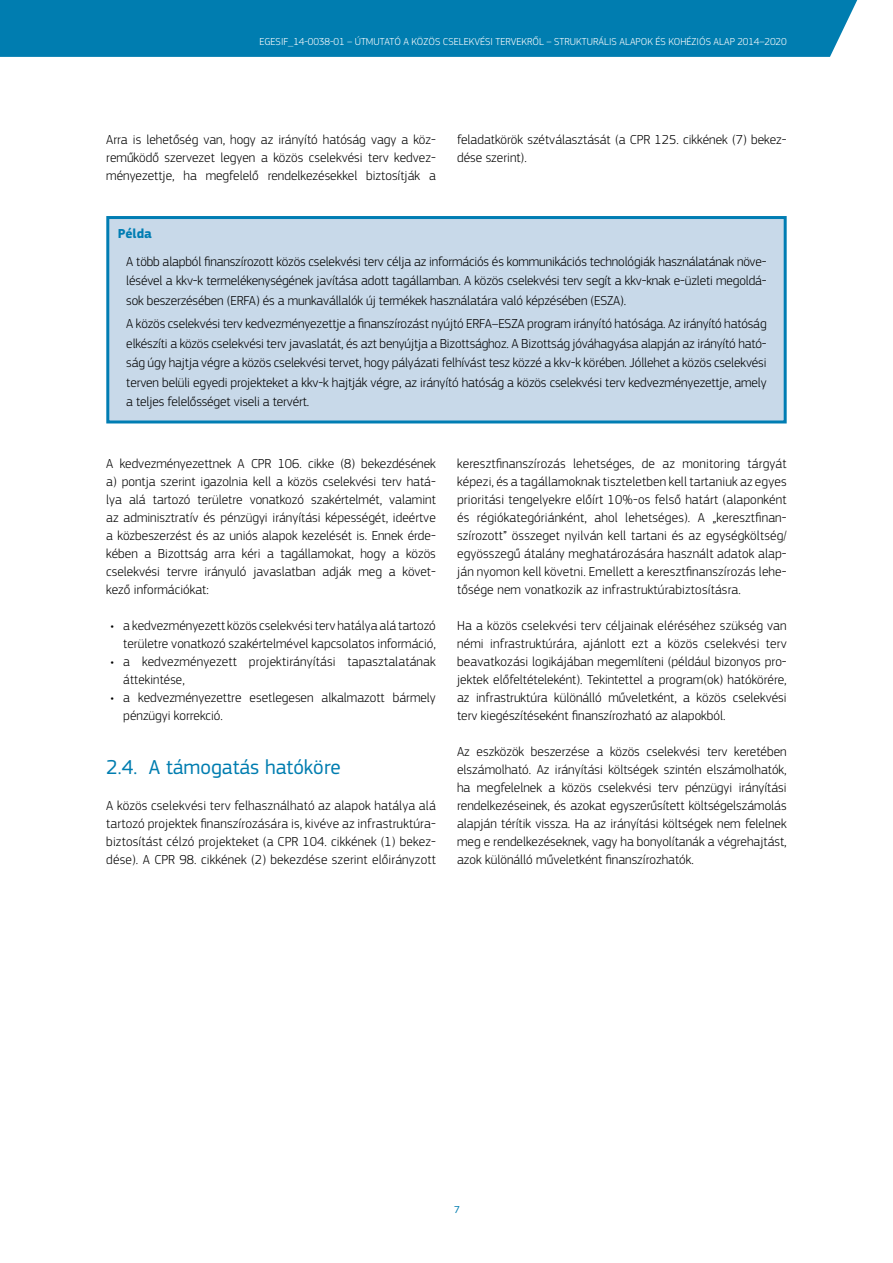
<style>
.page{position:relative;width:893px;height:1263px;background:#fff}
.page>*{position:absolute;margin:0;border:0;box-sizing:border-box;transform-origin:0 0}
.t1{font:21px "EC Square Sans Pro";color:#007db0}
.Body{font:300 13.5px/18px "EC Square Sans Pro";color:#000;text-align:justify}
.Title_table{font:700 13.5px "EC Square Sans Pro";color:#007db3}
.t2{font:300 10.5px "EC Square Sans Pro";letter-spacing:.005em;color:#fff}
.t3{font:10.5px "EC Square Sans Pro";color:#007db0}
</style>
<div class="page">
<div style="left:1px;top:0;width:857px;height:57px;background:#007db0"></div>
<hr style="left:0;top:0;width:1px;height:57px;background:#007db0">
<div style="left:108px;top:218px;width:677px;height:204px;background:#c8d9e9"></div>
<div style="left:106px;top:216px;width:681px;height:207px;border:3px solid #007db3"></div>
<p class="t2" style="left:259px;top:35px;width:529px">EGESIF_14-0038-01 – ÚTMUTATÓ A KÖZÖS CSELEKVÉSI TERVEKRŐL – STRUKTURÁLIS ALAPOK ÉS KOHÉZIÓS ALAP 2014–2020</p>
<p class="Body" style="left:106px;top:130px;width:331px">Arra is lehetőség van, hogy az irányító hatóság vagy a köz&shy;reműködő szervezet legyen a közös cselekvési terv kedvez&shy;ményezettje, ha megfelelő rendelkezésekkel biztosítják a</p>
<p class="Body" style="left:457px;top:130px;width:331px">feladatkörök szétválasztását (a CPR 125. cikkének (7) bekez&shy;dése szerint).</p>
<h5 class="Title_table" style="left:118px;top:225px;width:36px">Példa</h5>
<p class="Body" style="left:126px;top:251px;width:642px;line-height:19.5px">A több alapból finanszírozott közös cselekvési terv célja az információs és kommunikációs technológiák használatának növe&shy;lésével a kkv-k termelékenységének javítása adott tagállamban. A közös cselekvési terv segít a kkv-knak e-üzleti megoldá&shy;sok beszerzésében (ERFA) és a munkavállalók új termékek használatára való képzésében (ESZA).</p>
<p class="Body" style="left:126px;top:314px;width:642px;line-height:19.5px">A közös cselekvési terv kedvezményezettje a finanszírozást nyújtó ERFA–ESZA program irányító hatósága. Az irányító hatóság elkészíti a közös cselekvési terv javaslatát, és azt benyújtja a Bizottsághoz. A Bizottság jóváhagyása alapján az irányító ható&shy;ság úgy hajtja végre a közös cselekvési tervet, hogy pályázati felhívást tesz közzé a kkv-k körében. Jóllehet a közös cselekvési terven belüli egyedi projekteket a kkv-k hajtják végre, az irányító hatóság a közös cselekvési terv kedvezményezettje, amely a teljes felelősséget viseli a tervért.</p>
<p class="Body" style="left:106px;top:454px;width:331px">A kedvezményezettnek A CPR 106. cikke (8) bekezdésének a) pontja szerint igazolnia kell a közös cselekvési terv hatá&shy;lya alá tartozó területre vonatkozó szakértelmét, valamint az adminisztratív és pénzügyi irányítási képességét, ideértve a közbeszerzést és az uniós alapok kezelését is. Ennek érde&shy;kében a Bizottság arra kéri a tagállamokat, hogy a közös cselekvési tervre irányuló javaslatban adják meg a követ&shy;kező információkat:</p>
<p class="Body" style="left:111px;top:616px;width:327px;text-align:right">• a kedvezményezett közös cselekvési terv hatálya alá tartozó területre vonatkozó szakértelmével kapcsolatos információ,</p>
<p class="Body" style="left:123px;top:652px;width:314px;text-indent:-13px">• a kedvezményezett projektirányítási tapasztalatának áttekintése,</p>
<p class="Body" style="left:123px;top:688px;width:314px;text-indent:-13px">• a kedvezményezettre esetlegesen alkalmazott bármely pénzügyi korrekció.</p>
<p class="t1" style="left:106px;top:755px;width:236px">2.4. A támogatás hatóköre</p>
<p class="Body" style="left:106px;top:796px;width:331px">A közös cselekvési terv felhasználható az alapok hatálya alá tartozó projektek finanszírozására is, kivéve az infrastruktúra&shy;biztosítást célzó projekteket (a CPR 104. cikkének (1) bekez&shy;dése). A CPR 98. cikkének (2) bekezdése szerint előirányzott</p>
<p class="Body" style="left:457px;top:454px;width:331px">keresztfinanszírozás lehetséges, de az monitoring tárgyát képezi, és a tagállamoknak tiszteletben kell tartaniuk az egyes prioritási tengelyekre előírt 10%-os felső határt (alaponként és régiókategóriánként, ahol lehetséges). A „keresztfinan&shy;szírozott” összeget nyilván kell tartani és az egységköltség/ egyösszegű átalány meghatározására használt adatok alap&shy;ján nyomon kell követni. Emellett a keresztfinanszírozás lehe&shy;tősége nem vonatkozik az infrastruktúrabiztosításra.</p>
<p class="Body" style="left:457px;top:616px;width:331px">Ha a közös cselekvési terv céljainak eléréséhez szükség van némi infrastruktúrára, ajánlott ezt a közös cselekvési terv beavatkozási logikájában megemlíteni (például bizonyos pro&shy;jektek előfeltételeként). Tekintettel a program(ok) hatókörére, az infrastruktúra különálló műveletként, a közös cselekvési terv kiegészítéseként finanszírozható az alapokból.</p>
<p class="Body" style="left:457px;top:742px;width:331px">Az eszközök beszerzése a közös cselekvési terv keretében elszámolható. Az irányítási költségek szintén elszámolhatók, ha megfelelnek a közös cselekvési terv pénzügyi irányítási rendelkezéseinek, és azokat egyszerűsített költségelszámolás alapján térítik vissza. Ha az irányítási költségek nem felelnek meg e rendelkezéseknek, vagy ha bonyolítanák a végrehajtást, azok különálló műveletként finanszírozhatók.</p>
<p class="t3" style="left:454px;top:1203px;width:7px">7</p>
</div>
